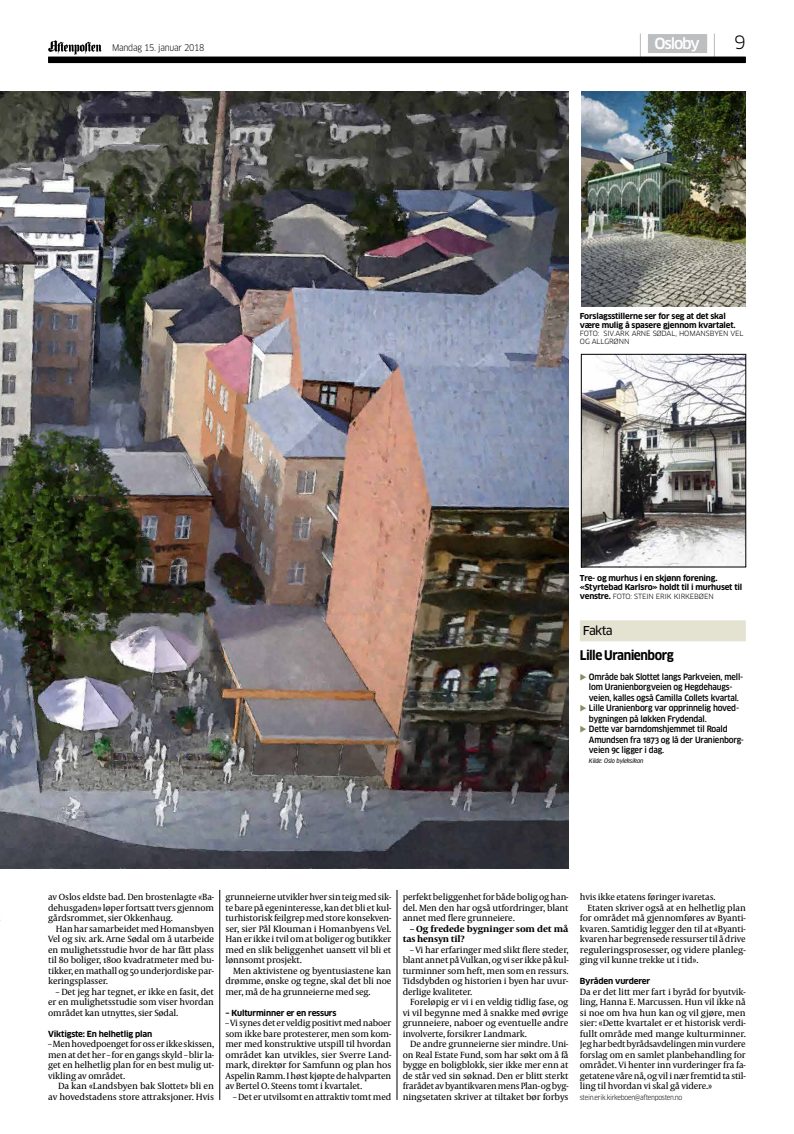
<style>
.page{position:relative;width:794px;height:1134px;background:#fff}
.page>*{position:absolute;margin:0;border:0;box-sizing:border-box;transform-origin:0 0}
.t1{font:500 15px "Clan OT";letter-spacing:-.085em;color:#fff}
.t2{font:700 13px "Clan OT Narr";letter-spacing:-.04em;color:#000}
.t3{font:12px "Clan OT News";letter-spacing:-.055em;color:#000}
.t4{font:9.2px/10.5px "Capitolium News 2";letter-spacing:-.015em;color:#000;text-align:justify}
.t5{font:700 9.2px/10.5px "Capitolium News 2";letter-spacing:-.01em;color:#000}
.t6{font:9px "Clan OT Narr";letter-spacing:-.03em;color:#000}
.t7{font:500 8.5px/10.5px "Clan OT Narr";letter-spacing:-.02em;color:#000}
.t8{font:700 8.2px "Clan OT";letter-spacing:-.02em;color:#000}
.t9{font:700 8px/9px "Clan OT";letter-spacing:-.02em;color:#000}
.t10{font:7px/8px "Clan OT";letter-spacing:-.01em;color:#000}
.t11{font:7px "Clan OT Narr";letter-spacing:-.04em;color:#000}
.t12{font:italic 6px "Clan OT Narr News";letter-spacing:-.02em;color:#000}
.s1{font-family:"Clan OT Comp";font-weight:100;font-size:25px;color:#000}
.s2{font-weight:400;font-size:18px;color:#000}
.s3{font-weight:700;font-size:8px}
</style>
<div class="page">
<svg style="left:48px;top:40px;width:54px;height:15px"></svg>
<div style="left:48px;top:57px;width:698px;height:6px;background:#000"></div>
<div style="left:648px;top:34px;width:59px;height:19px;background:#bcbec0"></div>
<img style="left:0;top:92px;width:568px;height:777px">
<img style="left:581px;top:92px;width:165px;height:215px">
<div style="left:580px;top:620px;width:166px;height:21px;background:#e4e2d1"></div>
<img style="left:583px;top:356px;width:161px;height:209px">
<div style="left:581px;top:354px;width:165px;height:213px;border:1px solid #000"></div>
<hr style="left:220px;top:890px;width:1px;height:210px;background:#000">
<hr style="left:397px;top:890px;width:1px;height:210px;background:#000">
<p class="t6" style="left:112px;top:42px;width:94px">mandag 15. januar 2018</p>
<h1 class="t1" style="left:639px;top:34px;width:108px"><span class="s1">|</span> Osloby <span class="s1">|</span> <span class="s2">9</span></h1>
<p class="t9" style="left:580px;top:311px;width:157px">Forslagsstillerne ser for seg at det skal være mulig å spasere gjennom kvartalet.</p>
<p class="t10" style="left:580px;top:329px;width:165px">FOTO: SIV.ARK ARNE SØDAL, HOMANSBYEN VEL<br>OG ALLGRØNN</p>
<p class="t9" style="left:580px;top:574px;width:164px">Tre- og murhus i en skjønn forening. «Styrtebad Karlsro» holdt til i murhuset til</p>
<p class="t10" style="left:580px;top:593px;width:135px"><span class="s3">venstre.</span> FOTO: STEIN ERIK KIRKEBØEN</p>
<h3 class="t3" style="left:583px;top:624px;width:31px">Fakta</h3>
<h2 class="t2" style="left:580px;top:647px;width:95px">Lille Uranienborg</h2>
<p class="t7" style="left:589px;top:671px;width:157px">Område bak Slottet langs Parkveien, mell&shy;lom Uranienborgveien og Hegdehaugs&shy;veien, kalles også Camilla Collets kvartal.<br>Lille Uranienborg var opprinnelig hoved&shy;bygningen på løkken Frydendal.<br>Dette var barndomshjemmet til Roald Amundsen fra 1873 og lå der Uranienborg&shy;veien 9c ligger i dag.</p>
<p class="t12" style="left:589px;top:757px;width:56px">Kilde: Oslo byleksikon</p>
<p class="t4" style="left:48px;top:892px;width:167px">av Oslos eldste bad. Den brostenlagte «Ba&shy;dehusgaden» løper fortsatt tvers gjennom gårdsrommet, sier Okkenhaug.</p>
<p class="t4" style="left:48px;top:923px;width:167px;text-indent:8px">Han har samarbeidet med Homansbyen Vel og siv. ark. Arne Sødal om å utarbeide en mulighetsstudie hvor de har fått plass til 80 boliger, 1800 kvadratmeter med bu&shy;tikker, en mathall og 50 underjordiske par&shy;keringsplasser.</p>
<p class="t4" style="left:48px;top:986px;width:167px;text-indent:8px">– Det jeg har tegnet, er ikke en fasit, det er en mulighetsstudie som viser hvordan området kan utnyttes, sier Sødal.</p>
<p class="t8" style="left:48px;top:1029px;width:105px">Viktigste: En helhetlig plan</p>
<p class="t4" style="left:48px;top:1039px;width:167px">– Men hovedpoenget for oss er ikke skissen, men at det her – for en gangs skyld – blir la&shy;get en helhetlig plan for en best mulig ut&shy;vikling av området.</p>
<p class="t4" style="left:48px;top:1081px;width:167px;text-align:right">Da kan «Landsbyen bak Slottet» bli en av hovedstadens store attraksjoner. Hvis</p>
<p class="t4" style="left:225px;top:892px;width:167px">grunneierne utvikler hver sin teig med sik&shy;te bare på egeninteresse, kan det bli et kul&shy;turhistorisk feilgrep med store konsekven&shy;ser, sier Pål Klouman i Homanbyens Vel.<br>Han er ikke i tvil om at boliger og butikker med en slik beliggenhet uansett vil bli et lønnsomt prosjekt.</p>
<p class="t4" style="left:225px;top:965px;width:167px;text-indent:8px">Men aktivistene og byentusiastene kan drømme, ønske og tegne, skal det bli noe mer, må de ha grunneierne med seg.</p>
<p class="t8" style="left:225px;top:1008px;width:113px">– Kulturminner er en ressurs</p>
<p class="t4" style="left:225px;top:1018px;width:167px">– Vi synes det er veldig positivt med naboer som ikke bare protesterer, men som kom&shy;mer med konstruktive utspill til hvordan området kan utvikles, sier Sverre Land&shy;mark, direktør for Samfunn og plan hos Aspelin Ramm. I høst kjøpte de halvparten av Bertel O. Steens tomt i kvartalet.</p>
<p class="t4" style="left:233px;top:1091px;width:160px">– Det er utvilsomt en attraktiv tomt med</p>
<p class="t4" style="left:403px;top:892px;width:167px">perfekt beliggenhet for både bolig og han&shy;del. Men den har også utfordringer, blant annet med flere grunneiere.</p>
<p class="t5" style="left:403px;top:923px;width:167px;text-indent:8px">– Og fredede bygninger som det må tas hensyn til?</p>
<p class="t4" style="left:403px;top:944px;width:167px;text-indent:8px">– Vi har erfaringer med slikt flere steder, blant annet på Vulkan, og vi ser ikke på kul&shy;turminner som heft, men som en ressurs.<br>Tidsdybden og historien i byen har uvur&shy;derlige kvaliteter.</p>
<p class="t4" style="left:403px;top:997px;width:167px;text-indent:8px">Foreløpig er vi i en veldig tidlig fase, og vi vil begynne med å snakke med øvrige grunneiere, naboer og eventuelle andre involverte, forsikrer Landmark.</p>
<p class="t4" style="left:403px;top:1039px;width:167px;text-indent:8px">De andre grunneierne sier mindre. Uni&shy;on Real Estate Fund, som har søkt om å få bygge en boligblokk, sier ikke mer enn at de står ved sin søknad. Den er blitt sterkt frarådet av byantikvaren mens Plan- og byg&shy;ningsetaten skriver at tiltaket bør forbys</p>
<p class="t4" style="left:580px;top:892px;width:137px">hvis ikke etatens føringer ivaretas.</p>
<p class="t4" style="left:587px;top:902px;width:160px">Etaten skriver også at en helhetlig plan</p>
<p class="t4" style="left:580px;top:913px;width:167px">for området må gjennomføres av Byanti-</p>
<p class="t4" style="left:580px;top:923px;width:167px">kvaren. Samtidig legger den til at «Byanti-</p>
<p class="t4" style="left:580px;top:934px;width:167px">kvaren har begrensede ressurser til å drive</p>
<p class="t4" style="left:580px;top:944px;width:167px">reguleringsprosesser, og videre planleg-</p>
<p class="t4" style="left:580px;top:955px;width:120px">ging vil kunne trekke ut i tid».</p>
<p class="t8" style="left:580px;top:977px;width:72px">Byråden vurderer</p>
<p class="t4" style="left:580px;top:986px;width:167px">Da er det litt mer fart i byråd for byutvik&shy;ling, Hanna E. Marcussen. Hun vil ikke nå si noe om hva hun kan og vil gjøre, men sier: «Dette kvartalet er et historisk verdi&shy;fullt område med mange kulturminner.<br>Jeg har bedt byrådsavdelingen min vurdere forslag om en samlet planbehandling for området. Vi henter inn vurderinger fra fa&shy;getatene våre nå, og vil i nær fremtid ta stil&shy;ling til hvordan vi skal gå videre.»</p>
<p class="t11" style="left:580px;top:1093px;width:104px">stein.erik.kirkeboen@aftenposten.no</p>
</div>
